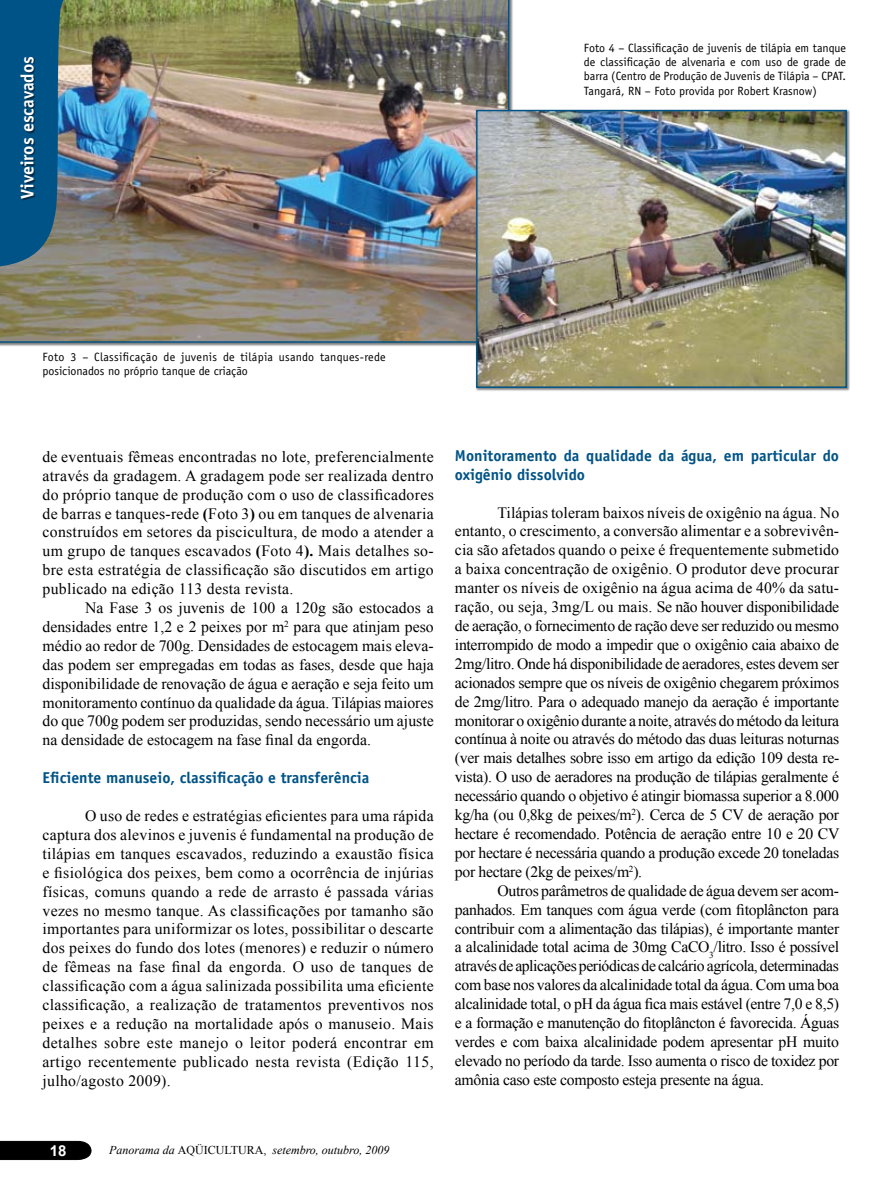
<style>
.page{position:relative;width:893px;height:1191px;background:#fff}
.page>*{position:absolute;margin:0;border:0;box-sizing:border-box;transform-origin:0 0}
.t1{font:700 18px "Officina Sans";color:#fff}
.t2{font:15.75px/18.9px "Times New Roman";color:#000;text-align:justify}
.t3{font:700 15.75px/18.9px "Officina Sans";color:#005387}
.t4{font:700 15px "Arial";color:#fff}
.t5{font:12px/14.4px "Officina Sans";color:#000}
.t6{font:italic 12px "Times New Roman";color:#000}
.s1{font-weight:700}
.s2{font-style:normal}
</style>
<div class="page">
<svg style="left:0;top:1140px;width:92px;height:20px"></svg>
<div style="left:0;top:0;width:519px;height:353px;background:#000;opacity:.5"></div>
<img style="left:0;top:0;width:509px;height:343px">
<img style="left:0;top:0;width:72px;height:267px">
<div style="left:21px;top:57px;width:35px;height:266px;background:#000;opacity:.5"></div>
<div style="left:476px;top:109px;width:380px;height:288px;background:#000;opacity:.5"></div>
<img style="left:479px;top:113px;width:365px;height:272px">
<div style="left:476px;top:110px;width:371px;height:278px;border:2px solid #005387"></div>
<p class="t1" style="left:16px;top:199px;width:144px;rotate:-90deg">Viveiros escavados</p>
<p class="t5" style="left:584px;top:40px;width:264px;text-align:justify">Foto 4 – Classificação de juvenis de tilápia em tanque de classificação de alvenaria e com uso de grade de barra (Centro de Produção de Juvenis de Tilápia – CPAT.<br>Tangará, RN – Foto provida por Robert Krasnow)</p>
<p class="t5" style="left:43px;top:349px;width:345px">Foto 3 – Classificação de juvenis de tilápia usando tanques-rede posicionados no próprio tanque de criação</p>
<p class="t2" style="left:43px;top:447px;width:393px">de eventuais fêmeas encontradas no lote, preferencialmente através da gradagem. A gradagem pode ser realizada dentro do próprio tanque de produção com o uso de classificadores de barras e tanques-rede <span class="s1">(</span>Foto 3<span class="s1">)</span> ou em tanques de alvenaria construídos em setores da piscicultura, de modo a atender a um grupo de tanques escavados <span class="s1">(</span>Foto 4<span class="s1">).</span> Mais detalhes so&shy;bre esta estratégia de classificação são discutidos em artigo publicado na edição 113 desta revista.</p>
<p class="t2" style="left:43px;top:598px;width:393px;text-indent:43px">Na Fase 3 os juvenis de 100 a 120g são estocados a densidades entre 1,2 e 2 peixes por m<sup>2</sup> para que atinjam peso médio ao redor de 700g. Densidades de estocagem mais eleva&shy;das podem ser empregadas em todas as fases, desde que haja disponibilidade de renovação de água e aeração e seja feito um monitoramento contínuo da qualidade da água. Tilápias maiores do que 700g podem ser produzidas, sendo necessário um ajuste na densidade de estocagem na fase final da engorda.</p>
<p class="t3" style="left:43px;top:768px;width:328px">Eficiente manuseio, classificação e transferência</p>
<p class="t2" style="left:43px;top:806px;width:393px;text-indent:43px">O uso de redes e estratégias eficientes para uma rápida captura dos alevinos e juvenis é fundamental na produção de tilápias em tanques escavados, reduzindo a exaustão física e fisiológica dos peixes, bem como a ocorrência de injúrias físicas, comuns quando a rede de arrasto é passada várias vezes no mesmo tanque. As classificações por tamanho são importantes para uniformizar os lotes, possibilitar o descarte dos peixes do fundo dos lotes (menores) e reduzir o número de fêmeas na fase final da engorda. O uso de tanques de classificação com a água salinizada possibilita uma eficiente classificação, a realização de tratamentos preventivos nos peixes e a redução na mortalidade após o manuseio. Mais detalhes sobre este manejo o leitor poderá encontrar em artigo recentemente publicado nesta revista (Edição 115, julho/agosto 2009).</p>
<p class="t3" style="left:455px;top:446px;width:386px">Monitoramento da qualidade da água, em particular do oxigênio dissolvido</p>
<p class="t2" style="left:455px;top:502px;width:386px;text-indent:43px">Tilápias toleram baixos níveis de oxigênio na água. No entanto, o crescimento, a conversão alimentar e a sobrevivên&shy;cia são afetados quando o peixe é frequentemente submetido a baixa concentração de oxigênio. O produtor deve procurar manter os níveis de oxigênio na água acima de 40% da satu&shy;ração, ou seja, 3mg/L ou mais. Se não houver disponibilidade de aeração, o fornecimento de ração deve ser reduzido ou mesmo interrompido de modo a impedir que o oxigênio caia abaixo de 2mg/litro. Onde há disponibilidade de aeradores, estes devem ser acionados sempre que os níveis de oxigênio chegarem próximos de 2mg/litro. Para o adequado manejo da aeração é importante monitorar o oxigênio durante a noite, através do método da leitura contínua à noite ou através do método das duas leituras noturnas (ver mais detalhes sobre isso em artigo da edição 109 desta re&shy;vista). O uso de aeradores na produção de tilápias geralmente é necessário quando o objetivo é atingir biomassa superior a 8.000 kg/ha (ou 0,8kg de peixes/m<sup>2</sup>). Cerca de 5 CV de aeração por hectare é recomendado. Potência de aeração entre 10 e 20 CV por hectare é necessária quando a produção excede 20 toneladas por hectare (2kg de peixes/m<sup>2</sup>).</p>
<p class="t2" style="left:455px;top:880px;width:386px;text-indent:43px">Outros parâmetros de qualidade de água devem ser acom&shy;panhados. Em tanques com água verde (com fitoplâncton para contribuir com a alimentação das tilápias), é importante manter a alcalinidade total acima de 30mg CaCO<sub>3</sub>/litro. Isso é possível através de aplicações periódicas de calcário agrícola, determinadas com base nos valores da alcalinidade total da água. Com uma boa alcalinidade total, o pH da água fica mais estável (entre 7,0 e 8,5) e a formação e manutenção do fitoplâncton é favorecida. Águas verdes e com baixa alcalinidade podem apresentar pH muito elevado no período da tarde. Isso aumenta o risco de toxidez por amônia caso este composto esteja presente na água.</p>
<p class="t4" style="left:50px;top:1140px;width:18px">18</p>
<p class="t6" style="left:109px;top:1141px;width:282px">Panorama da <span class="s2">AQÜICULTURA,</span> setembro, outubro, 2009</p>
</div>
